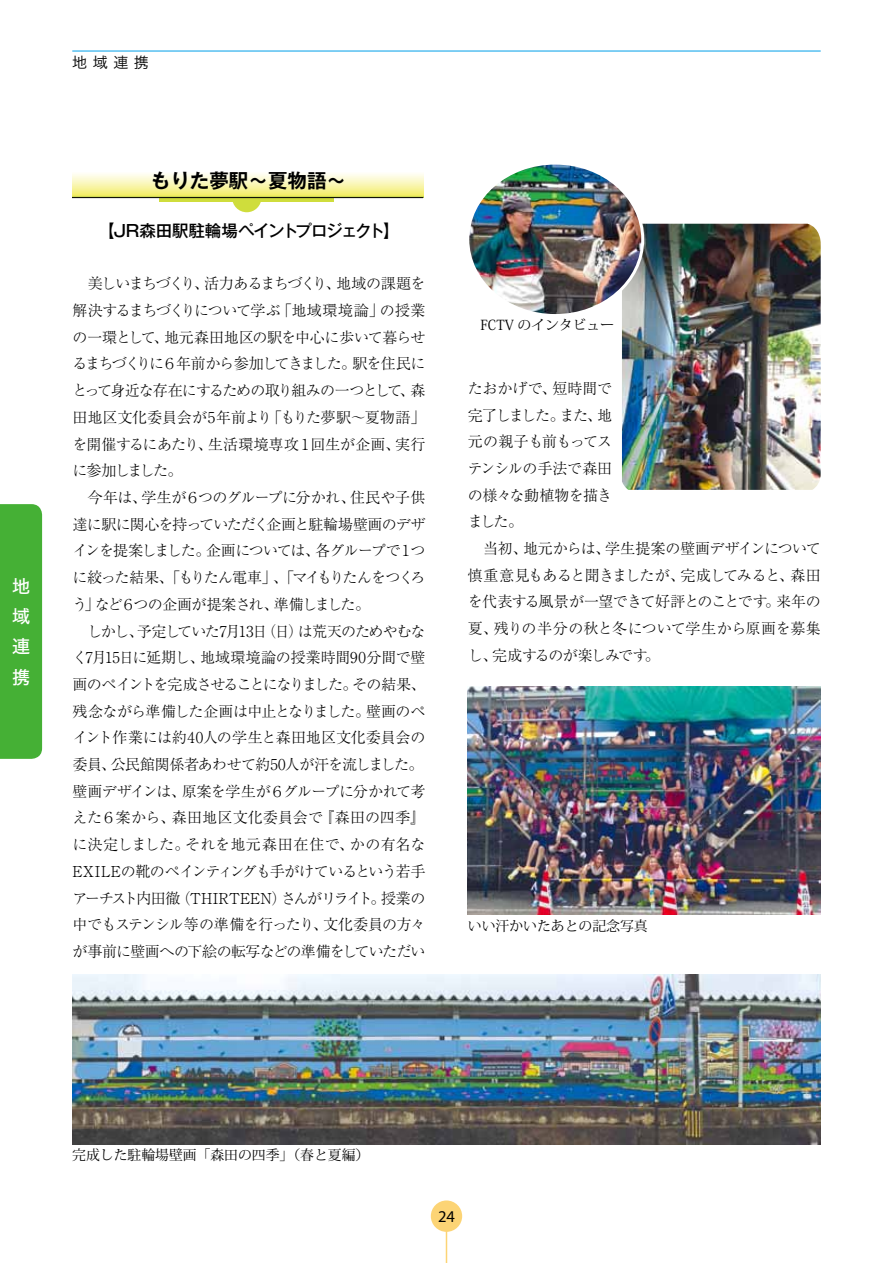
<style>
.page{position:relative;width:893px;height:1263px;background:#fff}
.page>*{position:absolute;margin:0;border:0;box-sizing:border-box;transform-origin:0 0}
.t1{font:700 19.5px "Gothic MB101 Pr 5 De";color:#000}
.t2{font:18px/30.3px "Hira Kaku Std N W5";color:#fff;text-align:justify}
.t3{font:500 16.5px "Gothic MB101 Pr 5";letter-spacing:-.055em;color:#000}
.t4{font:16.5px "Myriad Pro";color:#000}
.t5{font:300 15px/26.7px "Ryumin Pr 5";letter-spacing:-.04em;color:#000}
.t6{font:15px "Hira Kaku Std N W3";color:#000}
.t7{font:13.8px "Koz Min Pro";color:#000}
</style>
<div class="page">
<div style="left:431px;top:1200px;width:31px;height:32px;background:#fcd475;border-radius:50%"></div>
<hr style="left:446px;top:1229px;width:1px;height:34px;background:#fcd475">
<hr style="left:72px;top:51px;width:749px;height:1px;background:#00a0e9">
<div style="left:232px;top:183px;width:29px;height:29px;background:#cfdd3c;border-radius:50%"></div>
<svg style="left:72px;top:174px;width:351px;height:23px;background:#f6f4aa"></svg>
<hr style="left:159px;top:198px;width:175px;height:3px;background:#cfdd3c">
<hr style="left:72px;top:197px;width:351px;height:1px;background:#000">
<img style="left:72px;top:975px;width:749px;height:169px">
<img style="left:468px;top:686px;width:353px;height:229px">
<img style="left:622px;top:224px;width:199px;height:266px">
<img style="left:470px;top:166px;width:173px;height:150px">
<div style="left:466px;top:162px;width:178px;height:155px;border:3px solid #fff;border-radius:50%"></div>
<div style="left:0;top:504px;width:42px;height:255px;background:#45b035"></div>
<p class="t2" style="left:12px;top:571px;width:19px">地域連携</p>
<p class="t6" style="left:72px;top:51px;width:78px">地域連携</p>
<h1 class="t1" style="left:151px;top:164px;width:196px">もりた夢駅〜夏物語〜</h1>
<p class="t3" style="left:98px;top:217px;width:303px">【JR森田駅駐輪場ペイントプロジェクト】</p>
<p class="t5" style="left:72px;top:269px;width:354px">　美しいまちづくり、活力あるまちづくり、地域の課題を解決するまちづくりについて学ぶ「地域環境論」の授業の一環として、地元森田地区の駅を中心に歩いて暮らせるまちづくりに６年前から参加してきました。駅を住民にとって身近な存在にするための取り組みの一つとして、森田地区文化委員会が5年前より「もりた夢駅～夏物語」を開催するにあたり、生活環境専攻１回生が企画、実行に参加しました。<br>　今年は、学生が６つのグループに分かれ、住民や子供達に駅に関心を持っていただく企画と駐輪場壁画のデザインを提案しました。企画については、各グループで１つに絞った結果、「もりたん電車」、「マイもりたんをつくろう」など６つの企画が提案され、準備しました。<br>　しかし、予定していた7月13日（日）は荒天のためやむなく7月15日に延期し、地域環境論の授業時間90分間で壁画のペイントを完成させることになりました。その結果、残念ながら準備した企画は中止となりました。壁画のペイント作業には約40人の学生と森田地区文化委員会の委員、公民館関係者あわせて約50人が汗を流しました。壁画デザインは、原案を学生が６グループに分かれて考えた６案から、森田地区文化委員会で『森田の四季』に決定しました。それを地元森田在住で、かの有名な<br>EXILEの靴のペインティングも手がけているという若手アーチスト内田徹（THIRTEEN）さんがリライト。授業の中でもステンシル等の準備を行ったり、文化委員の方々が事前に壁画への下絵の転写などの準備をしていただい</p>
<p class="t7" style="left:480px;top:315px;width:135px">FCTV のインタビュー</p>
<p class="t5" style="left:468px;top:374px;width:354px">たおかげで、短時間で<br>完了しました。また、地<br>元の親子も前もってス<br>テンシルの手法で森田<br>の様々な動植物を描き<br>ました。<br>　当初、地元からは、学生提案の壁画デザインについて慎重意見もあると聞きましたが、完成してみると、森田を代表する風景が一望できて好評とのことです。来年の夏、残りの半分の秋と冬について学生から原画を募集し、完成するのが楽しみです。</p>
<p class="t7" style="left:468px;top:916px;width:181px">いい汗かいたあとの記念写真</p>
<p class="t7" style="left:72px;top:1145px;width:299px">完成した駐輪場壁画「森田の四季」（春と夏編）</p>
<p class="t4" style="left:438px;top:1206px;width:18px">24</p>
</div>
